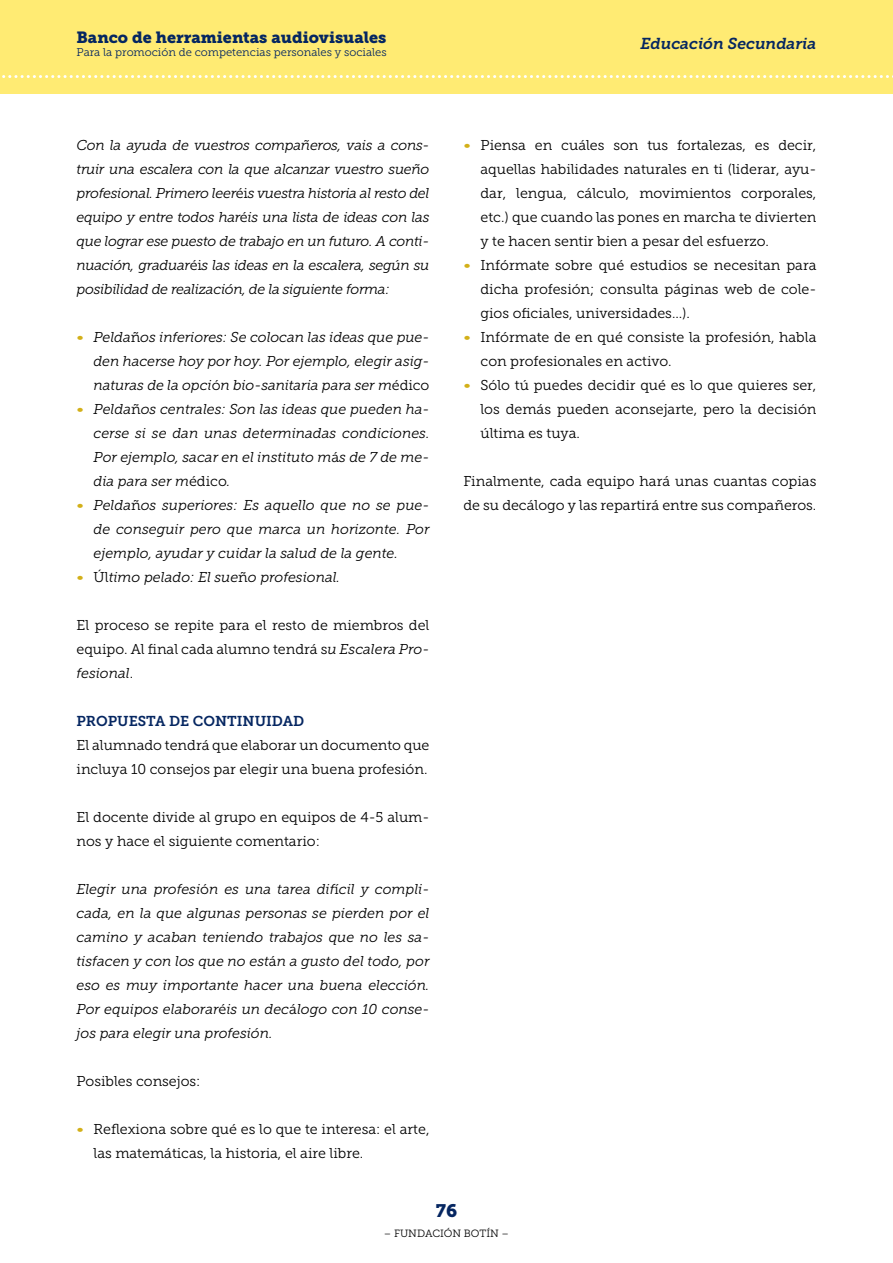
<style>
.page{position:relative;width:893px;height:1263px;background:#fff}
.page>*{position:absolute;margin:0;border:0;box-sizing:border-box;transform-origin:0 0}
.t1{font:18px "Museo Slab 900";color:#052661}
.t2{font:16.2px "Museo Slab 900";color:#052661}
.t3{font:italic 15.75px "Museo Slab 700";color:#052661}
.t4{font:italic 14.25px/24px "Museo Slab 300";letter-spacing:-.005em;color:#000;text-align:justify}
.t5{font:14.25px/24px "Museo Slab 300";color:#000}
.t6{font:14.25px "Museo Slab 700";color:#052661}
.t7{font:11.25px "Museo Slab 300";color:#052661}
.t8{font:10.5px "Museo Slab 300";color:#000}
.s1{font-style:normal}
.s2{font-style:normal;color:#d3b019}
.s3{font-style:italic}
.s4{color:#d3b019}
</style>
<div class="page">
<div style="left:0;top:0;width:893px;height:94px;background:#ffeb73"></div>
<svg style="left:2px;top:75px;width:891px;height:3px"></svg>
<p class="t2" style="left:77px;top:28px;width:311px">Banco de herramientas audiovisuales</p>
<p class="t7" style="left:77px;top:46px;width:312px">Para la promoción de competencias personales y sociales</p>
<p class="t4" style="left:77px;top:133px;width:354px">Con la ayuda de vuestros compañeros, vais a cons&shy;truir una escalera con la que alcanzar vuestro sueño profesional. Primero leer<span class="s1">éi</span>s vuestra historia al resto del equipo y entre todos har<span class="s1">é</span>is una lista de ideas con las que lograr ese puesto de trabajo en un futuro. A conti&shy;nuación, graduar<span class="s1">éi</span>s las ideas en la escalera, según su posibilidad de realización, de la siguiente forma:</p>
<p class="t4" style="left:94px;top:325px;width:337px;text-indent:-17px"><span class="s2">•</span> Pelda<span class="s1">ñ</span>os inferiores: Se colocan las ideas que pue&shy;den hacerse hoy por hoy. Por ejemplo, elegir asig&shy;naturas de la opci<span class="s1">ó</span>n bio-sanitaria para ser m<span class="s1">édico</span></p>
<p class="t4" style="left:94px;top:397px;width:337px;text-indent:-17px"><span class="s2">•</span> Pelda<span class="s1">ñ</span>os centrales: Son las ideas que pueden ha&shy;cerse si se dan unas determinadas condiciones.<br>Por ejemplo, sacar en el instituto m<span class="s1">á</span>s de 7 de me&shy;dia para ser m<span class="s1">édico</span>.</p>
<p class="t4" style="left:94px;top:493px;width:337px;text-indent:-17px"><span class="s2">•</span> Pelda<span class="s1">ñ</span>os superiores: Es aquello que no se pue&shy;de conseguir pero que marca un horizonte. Por ejemplo, ayudar y cuidar la salud de la gente.</p>
<p class="t4" style="left:77px;top:565px;width:265px"><span class="s2">•</span> <span class="s1">Úl</span>timo pelado: El sue<span class="s1">ñ</span>o profesional.</p>
<p class="t5" style="left:77px;top:613px;width:354px;text-align:justify">El proceso se repite para el resto de miembros del equipo. Al final cada alumno tendrá s<span class="s3">u Escalera Pro&shy;fesional</span>.</p>
<p class="t6" style="left:77px;top:713px;width:229px">PROPUESTA DE CONTINUIDAD</p>
<p class="t5" style="left:77px;top:733px;width:354px">El alumnado tendrá que elaborar un documento que incluya 10 consejos par elegir una buena profesión.</p>
<p class="t5" style="left:77px;top:805px;width:354px">El docente divide al grupo en equipos de 4-5 alum&shy;nos y hace el siguiente comentario:</p>
<p class="t4" style="left:77px;top:877px;width:354px">Elegir una profesi<span class="s1">ó</span>n es una tarea dif<span class="s1">í</span>cil y compli&shy;cada, en la que algunas personas se pierden por el camino y acaban teniendo trabajos que no les sa&shy;tisfacen y con los que no est<span class="s1">á</span>n a gusto del todo, por eso es muy importante hacer una buena elección.<br>Por equipos elaborar<span class="s1">é</span>is un dec<span class="s1">á</span>logo con 10 conse&shy;jos para elegir una profesión.</p>
<p class="t5" style="left:77px;top:1069px;width:126px">Posibles consejos:</p>
<p class="t5" style="left:94px;top:1117px;width:337px;text-indent:-17px"><span class="s4">•</span> Reflexiona sobre qué es lo que te interesa: el arte, las matemáticas, la historia, el aire libre.</p>
<p class="t3" style="left:640px;top:34px;width:177px">Educación Secundaria</p>
<p class="t5" style="left:480px;top:133px;width:337px;text-align:justify;text-indent:-17px"><span class="s4">•</span> Piensa en cuáles son tus fortalezas, es decir, aquellas habilidades naturales en ti (liderar, ayu&shy;dar, lengua, cálculo, movimientos corporales, etc.) que cuando las pones en marcha te divierten y te hacen sentir bien a pesar del esfuerzo.</p>
<p class="t5" style="left:480px;top:253px;width:337px;text-align:justify;text-indent:-17px"><span class="s4">•</span> Infórmate sobre qué estudios se necesitan para dicha profesión; consulta páginas web de cole&shy;gios oficiales, universidades…).</p>
<p class="t5" style="left:480px;top:325px;width:337px;text-indent:-17px"><span class="s4">•</span> Infórmate de en qué consiste la profesión, habla con profesionales en activo.</p>
<p class="t5" style="left:480px;top:373px;width:337px;text-align:justify;text-indent:-17px"><span class="s4">•</span> Sólo tú puedes decidir qué es lo que quieres ser, los demás pueden aconsejarte, pero la decisión última es tuya.</p>
<p class="t5" style="left:463px;top:469px;width:354px">Finalmente, cada equipo hará unas cuantas copias de su decálogo y las repartirá entre sus compañeros.</p>
<p class="t1" style="left:436px;top:1201px;width:23px">76</p>
<p class="t8" style="left:384px;top:1227px;width:127px">– FUNDACIÓN BOTÍN –</p>
</div>
